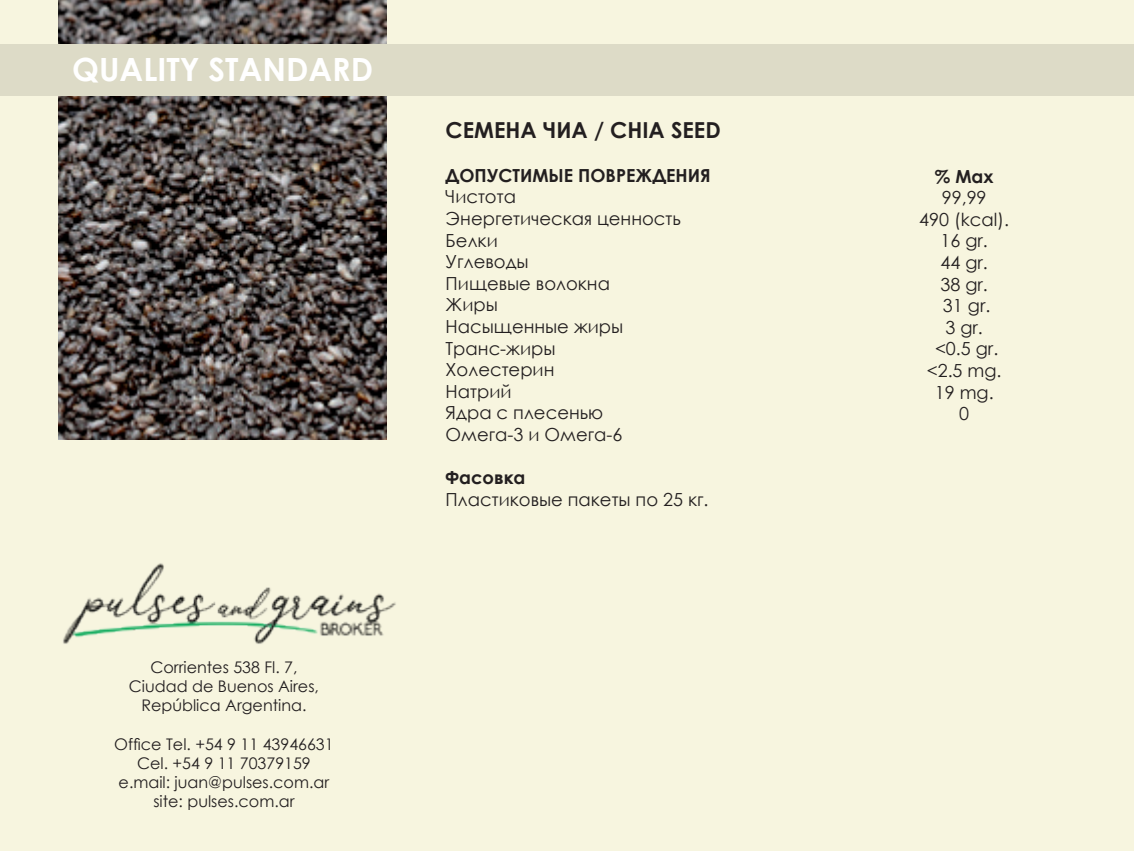
<style>
.page{position:relative;width:1134px;height:851px;background:#fff}
.page>*{position:absolute;margin:0;border:0;box-sizing:border-box;transform-origin:0 0}
.t1{font:700 32px "Century Gothic";color:#fff}
.t2{font:700 22px "Century Gothic";color:#231f20}
.t3{font:18px/21.6px "Century Gothic";color:#231f20}
.t4{font:700 18px "Century Gothic";color:#231f20}
.t5{font:16px/19.2px "Century Gothic";color:#231f20;text-align:center}
</style>
<div class="page">
<div style="left:0;top:0;width:1134px;height:850px;background:#f7f5df"></div>
<img style="left:58px;top:0;width:329px;height:439px">
<div style="left:0;top:44px;width:1134px;height:51px;background:#dddbc7"></div>
<img style="left:63px;top:563px;width:333px;height:81px">
<h1 class="t1" style="left:72px;top:45px;width:302px">QUALITY STANDARD</h1>
<p class="t5" style="left:129px;top:657px;width:192px">Corrientes 538 Fl. 7,<br>Ciudad de Buenos Aires,<br>República Argentina.</p>
<p class="t5" style="left:114px;top:734px;width:221px">Office Tel. +54 9 11 43946631<br>Cel. +54 9 11 70379159 e.mail: juan@pulses.com.ar site: pulses.com.ar</p>
<p class="t2" style="left:446px;top:114px;width:277px">СЕМЕНА ЧИА / CHIA SEED</p>
<p class="t4" style="left:446px;top:161px;width:267px">ДОПУСТИМЫЕ ПОВРЕЖДЕНИЯ</p>
<p class="t3" style="left:446px;top:186px;width:237px">Чистота<br>Энергетическая ценность<br>Белки<br>Углеводы<br>Пищевые волокна<br>Жиры<br>Насыщенные жиры<br>Транс-жиры<br>Холестерин<br>Натрий<br>Ядра с плесенью<br>Омега-3 и Омега-6</p>
<p class="t4" style="left:446px;top:464px;width:81px">Фасовка</p>
<p class="t3" style="left:446px;top:488px;width:264px">Пластиковые пакеты по 25 кг.</p>
<p class="t4" style="left:935px;top:162px;width:60px">% Max</p>
<p class="t3" style="left:919px;top:186px;width:91px;text-align:center">99,99<br>490 (kcal).<br>16 gr.<br>44 gr.<br>38 gr.<br>31 gr.<br>3 gr.<br>&lt;0.5 gr. &lt;2.5 mg.<br>19 mg.<br>0</p>
</div>
